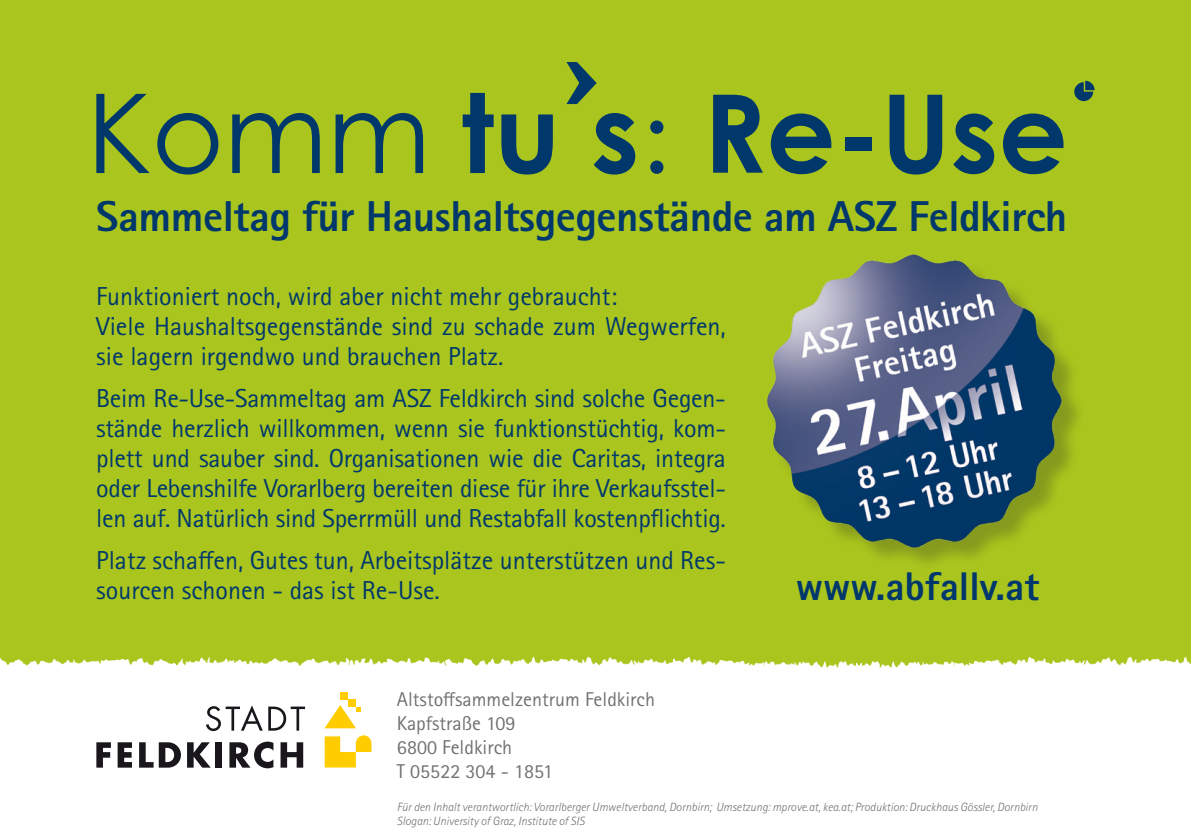
<style>
.page{position:relative;width:1191px;height:840px;background:#fff}
.page>*{position:absolute;margin:0;border:0;box-sizing:border-box;transform-origin:0 0}
.t1{font:800 43.2px "Rotis Sans Serif Std";letter-spacing:-.01em;color:#00386c}
.t2{font:800 40px "Rotis Sans Serif Std";color:#00386c}
.t3{font:26px/30px "Rotis Sans Serif Std";color:#00386c}
.t4{font:20px/24px "Rotis Sans Serif Std";color:#707173}
.t5{font:italic 300 12px/14px "Rotis Sans Serif Std";color:#707173}
</style>
<div class="page">
<div style="left:0;top:0;width:1191px;height:698px;background:#aac51e"></div>
<img style="left:0;top:656px;width:856px;height:56px">
<img style="left:856px;top:656px;width:335px;height:42px">
<svg style="left:206px;top:705px;width:99px;height:25px"></svg>
<svg style="left:96px;top:742px;width:15px;height:25px"></svg>
<svg style="left:118px;top:742px;width:14px;height:25px"></svg>
<svg style="left:139px;top:742px;width:42px;height:25px"></svg>
<svg style="left:187px;top:742px;width:23px;height:25px"></svg>
<div style="left:215px;top:741px;width:7px;height:26px;background:#1a171c"></div>
<svg style="left:229px;top:741px;width:44px;height:26px"></svg>
<svg style="left:280px;top:742px;width:23px;height:25px"></svg>
<div style="left:340px;top:691px;width:8px;height:8px;background:#fc0"></div>
<div style="left:348px;top:699px;width:8px;height:8px;background:#fc0"></div>
<svg style="left:324px;top:704px;width:36px;height:24px"></svg>
<svg style="left:325px;top:735px;width:46px;height:32px"></svg>
<svg style="left:713px;top:95px;width:50px;height:77px"></svg>
<svg style="left:771px;top:113px;width:60px;height:61px"></svg>
<div style="left:845px;top:137px;width:27px;height:13px;background:#00386c"></div>
<svg style="left:889px;top:95px;width:53px;height:79px"></svg>
<svg style="left:953px;top:113px;width:41px;height:61px"></svg>
<svg style="left:1003px;top:113px;width:60px;height:61px"></svg>
<svg style="left:1074px;top:81px;width:20px;height:20px"></svg>
<svg style="left:96px;top:94px;width:54px;height:79px"></svg>
<svg style="left:157px;top:113px;width:61px;height:61px"></svg>
<svg style="left:232px;top:113px;width:88px;height:60px"></svg>
<svg style="left:335px;top:113px;width:88px;height:60px"></svg>
<svg style="left:463px;top:93px;width:30px;height:80px"></svg>
<svg style="left:501px;top:114px;width:52px;height:60px"></svg>
<svg style="left:594px;top:113px;width:41px;height:61px"></svg>
<svg style="left:566px;top:62px;width:30px;height:42px"></svg>
<svg style="left:650px;top:120px;width:13px;height:14px"></svg>
<svg style="left:650px;top:160px;width:13px;height:14px"></svg>
<div style="left:770px;top:257px;width:315px;height:314px;background:#1a171c;opacity:.25"></div>
<img style="left:767px;top:254px;width:300px;height:316px">
<h1 class="t1" style="left:96px;top:189px;width:972px">Sammeltag für Haushaltsgegenstände am ASZ Feldkirch</h1>
<p class="t3" style="left:96px;top:281px;width:631px">Funktioniert noch, wird aber nicht mehr gebraucht:<br>Viele Haushaltsgegenstände sind zu schade zum Wegwerfen, sie lagern irgendwo und brauchen Platz.</p>
<p class="t3" style="left:96px;top:383px;width:631px;text-align:justify">Beim Re-Use-Sammeltag am ASZ Feldkirch sind solche Gegen&shy;stände herzlich willkommen, wenn sie funktionstüchtig, kom&shy;plett und sauber sind. Organisationen wie die Caritas, integra oder Lebenshilfe Vorarlberg bereiten diese für ihre Verkaufsstel&shy;len auf. Natürlich sind Sperrmüll und Restabfall kostenpflichtig.</p>
<p class="t3" style="left:96px;top:545px;width:631px">Platz schaffen, Gutes tun, Arbeitsplätze unterstützen und Res&shy;sourcen schonen - das ist Re-Use.</p>
<h2 class="t2" style="left:795px;top:560px;width:245px">www.abfallv.at</h2>
<p class="t4" style="left:397px;top:687px;width:260px">Altstoffsammelzentrum Feldkirch<br>Kapfstraße 109<br>6800 Feldkirch<br>T 05522 304 - 1851</p>
<p class="t5" style="left:397px;top:799px;width:642px">Für den Inhalt verantwortlich: Vorarlberger Umweltverband, Dornbirn; Umsetzung: mprove.at, kea.at; Produktion: Druckhaus Gössler, Dornbirn<br>Slogan: University of Graz, Institute of SIS</p>
</div>
